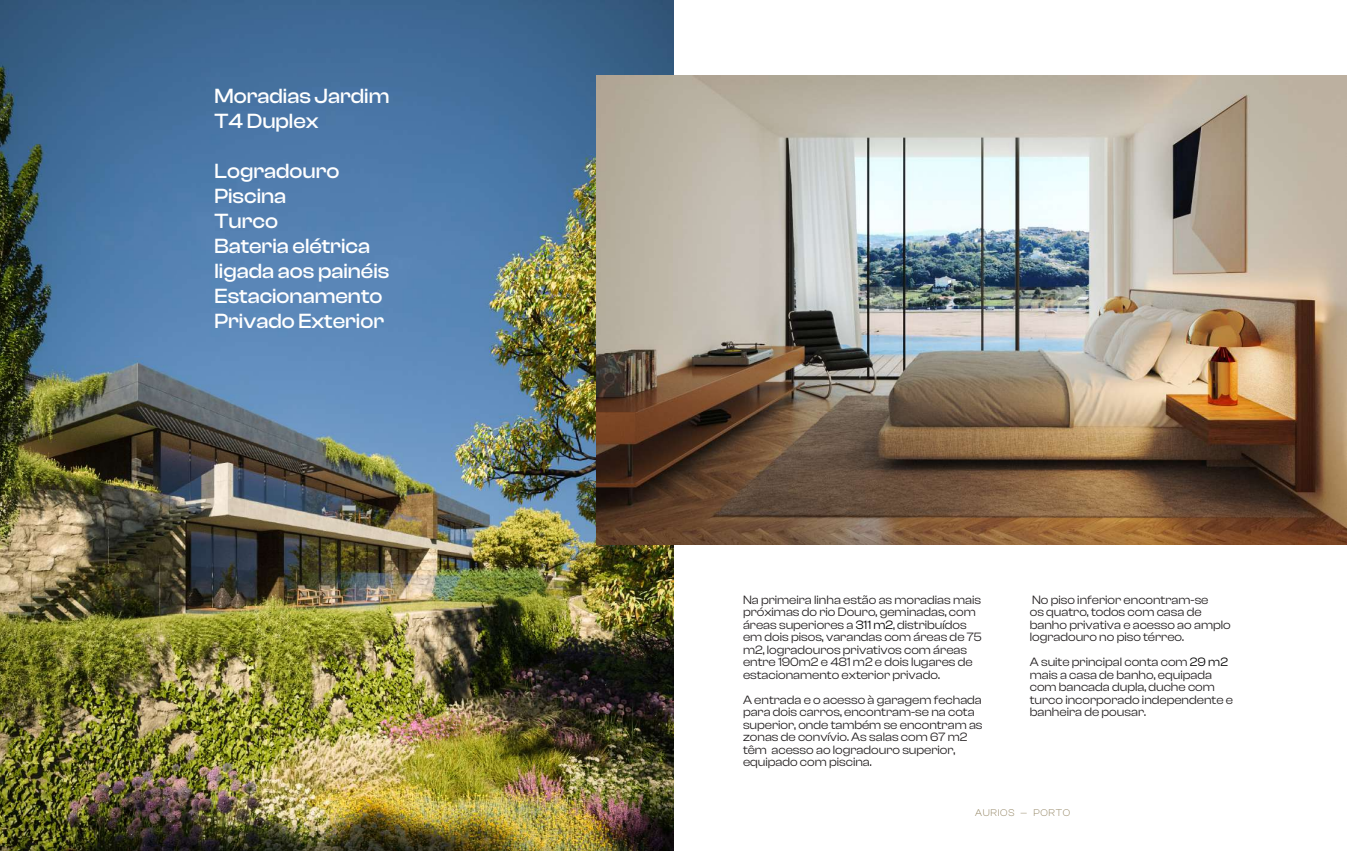
<style>
.page{position:relative;width:1347px;height:851px;background:#fff}
.page>*{position:absolute;margin:0;border:0;box-sizing:border-box;transform-origin:0 0}
.t1{font:500 21.25px/25px "Clash Display";color:#fff}
.t2{font:12.5px/12.5px "Clash Display";color:#231f20}
.t3{font:300 10px "Clash Display";letter-spacing:.075em;color:#85754f}
.s1{color:#000}
</style>
<div class="page">
<img style="left:0;top:0;width:673px;height:850px">
<img style="left:596px;top:75px;width:750px;height:469px">
<h1 class="t1" style="left:214px;top:83px;width:176px">Moradias Jardim<br>T4 Duplex</h1>
<h1 class="t1" style="left:214px;top:158px;width:176px">Logradouro<br>Piscina<br>Turco<br>Bateria elétrica ligada aos painéis<br>Estacionamento<br>Privado Exterior</h1>
<p class="t2" style="left:743px;top:593px;width:240px">Na primeira linha estão as moradias mais próximas do rio Douro, geminadas, com áreas superiores a <span class="s1">311 m2</span>, distribuídos em dois pisos, varandas com áreas de 75 m2, logradouros privativos com áreas entre 190m2 e 481 m2 e dois lugares de estacionamento exterior privado.</p>
<p class="t2" style="left:743px;top:693px;width:241px">A entrada e o acesso à garagem fechada para dois carros, encontram-se na cota superior, onde também se encontram as zonas de convívio. As salas com 67 m2 têm acesso ao logradouro superior, equipado com piscina.</p>
<p class="t2" style="left:1029px;top:593px;width:202px">No piso inferior encontram-se<br>os quatro, todos com casa de banho privativa e acesso ao amplo logradouro no piso térreo.</p>
<p class="t2" style="left:1029px;top:655px;width:205px">A suite principal conta com <span class="s1">29 m2 </span>mais a casa de banho, equipada com bancada dupla, duche com turco incorporado independente e banheira de pousar.</p>
<p class="t3" style="left:975px;top:807px;width:97px">AURIOS — PORTO</p>
</div>
